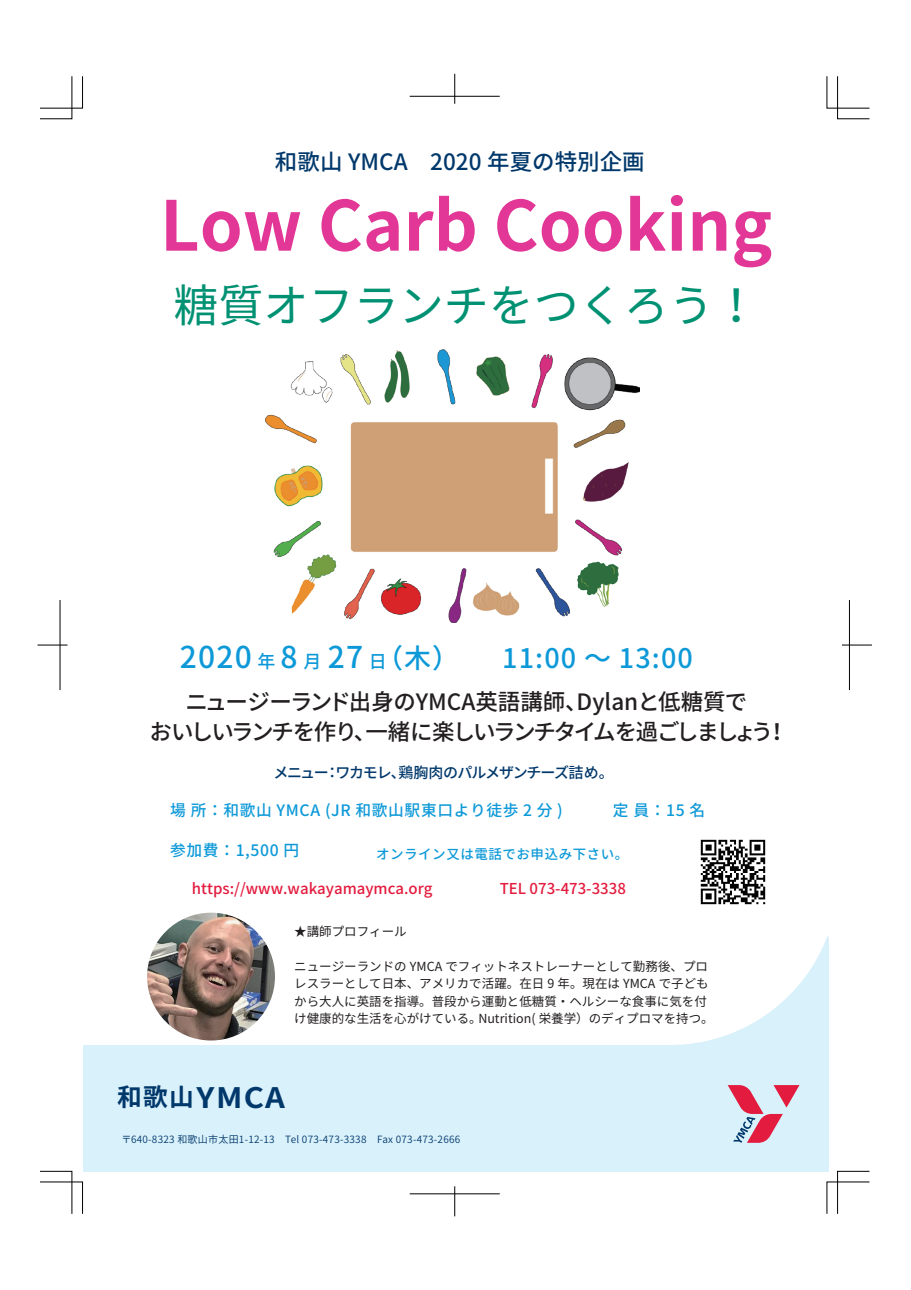
<style>
.page{position:relative;width:911px;height:1290px;background:#fff}
.page>*{position:absolute;margin:0;border:0;box-sizing:border-box;transform-origin:0 0}
.t1{font:700 68.75px "Source Han Sans JP";color:#e23796}
.t2{font:45px "Source Han Sans JP";color:#009173}
.t3{font:500 30px "Source Han Sans JP";letter-spacing:.04em;color:#0d99d8}
.t4{font:700 28.25px "Source Han Sans JP";color:#01386b;scale:1.1 1}
.t5{font:500 27px "Source Han Sans JP";letter-spacing:.04em;color:#0d99d8}
.t6{font:500 22.5px/30px "Source Han Sans JP";letter-spacing:-.065em;color:#231f20;text-align:center}
.t7{font:500 22.5px "Source Han Sans JP";color:#01386b}
.t8{font:500 15.75px "Source Han Sans JP";letter-spacing:.04em;color:#0d99d8}
.t9{font:500 15px "Source Han Sans JP";color:#e31c3f}
.t10{font:500 15px "Source Han Sans JP";letter-spacing:-.075em;color:#01386b}
.t11{font:500 13.5px "Source Han Sans JP";letter-spacing:.04em;color:#0d99d8}
.t12{font:12.5px/17.5px "Source Han Sans JP";color:#231f20}
.t13{font:10px "Source Han Sans JP";letter-spacing:.025em;color:#01386b}
.s1{font-size:18px}
.s2{font-size:27px}
.s3{font-size:24.75px}
</style>
<div class="page">
<svg style="left:40px;top:1171px;width:43px;height:43px"></svg>
<svg style="left:40px;top:76px;width:43px;height:43px"></svg>
<svg style="left:826px;top:76px;width:44px;height:43px"></svg>
<svg style="left:826px;top:1171px;width:44px;height:43px"></svg>
<hr style="left:38px;top:645px;width:30px;height:1px;background:#000">
<hr style="left:60px;top:600px;width:1px;height:90px;background:#000">
<hr style="left:842px;top:645px;width:30px;height:1px;background:#000">
<hr style="left:849px;top:600px;width:1px;height:90px;background:#000">
<hr style="left:410px;top:96px;width:90px;height:1px;background:#000">
<hr style="left:454px;top:74px;width:1px;height:30px;background:#000">
<hr style="left:410px;top:1193px;width:90px;height:1px;background:#000">
<hr style="left:454px;top:1186px;width:1px;height:30px;background:#000">
<svg style="left:84px;top:935px;width:744px;height:236px;fill:#d9f1fb"></svg>
<svg style="left:727px;top:1085px;width:72px;height:58px;background:#d6a6b9"></svg>
<img style="left:700px;top:839px;width:66px;height:66px">
<img style="left:265px;top:349px;width:374px;height:274px">
<img style="left:147px;top:912px;width:128px;height:128px;border-radius:64px">
<h3 class="t7" style="left:275px;top:149px;width:371px">和歌山 YMCA　2020 年夏の特別企画</h3>
<h1 class="t1" style="left:160px;top:187px;width:614px">Low Carb Cooking</h1>
<h2 class="t2" style="left:174px;top:280px;width:586px">糖質オフランチをつくろう！</h2>
<h3 class="t3" style="left:180px;top:640px;width:281px">2020 <span class="s1">年</span> 8 <span class="s1">月</span> 27 <span class="s1">日</span><span class="s2">（木）</span></h3>
<h3 class="t5" style="left:502px;top:642px;width:192px">11:00 ～ 13:00</h3>
<h3 class="t6" style="left:149px;top:687px;width:640px">ニュージーランド出身のYMCA英語講師、Dylanと低糖質で<br>おいしいランチを作り、一緒に楽しいランチタイムを過ごしましょう！</h3>
<p class="t10" style="left:273px;top:764px;width:342px">メニュー：ワカモレ、鶏胸肉のパルメザンチーズ詰め。</p>
<p class="t8" style="left:613px;top:801px;width:94px">定 員：15 名</p>
<p class="t8" style="left:170px;top:801px;width:394px">場 所：和歌山 YMCA (JR 和歌山駅東口より徒歩 2 分 )</p>
<p class="t8" style="left:170px;top:842px;width:130px">参加費：1,500 円</p>
<p class="t11" style="left:376px;top:846px;width:254px">オンライン又は電話でお申込み下さい。</p>
<p class="t9" style="left:192px;top:880px;width:242px">https://www.wakayamaymca.org</p>
<p class="t9" style="left:500px;top:880px;width:128px">TEL 073-473-3338</p>
<p class="t12" style="left:294px;top:923px;width:114px">★講師プロフィール</p>
<p class="t12" style="left:294px;top:958px;width:421px">ニュージーランドの YMCA でフィットネストレーナーとして勤務後、プロレスラーとして日本、アメリカで活躍。在日 9 年。現在は YMCA で子どもから大人に英語を指導。普段から運動と低糖質・ヘルシーな食事に気を付け健康的な生活を心がけている。Nutrition( 栄養学）のディプロマを持つ。</p>
<h3 class="t4" style="left:117px;top:1081px;width:154px"><span class="s3">和歌山</span>YMCA</h3>
<p class="t13" style="left:121px;top:1133px;width:340px">〒640-8323 和歌山市太田1-12-13　Tel 073-473-3338　Fax 073-473-2666</p>
</div>
